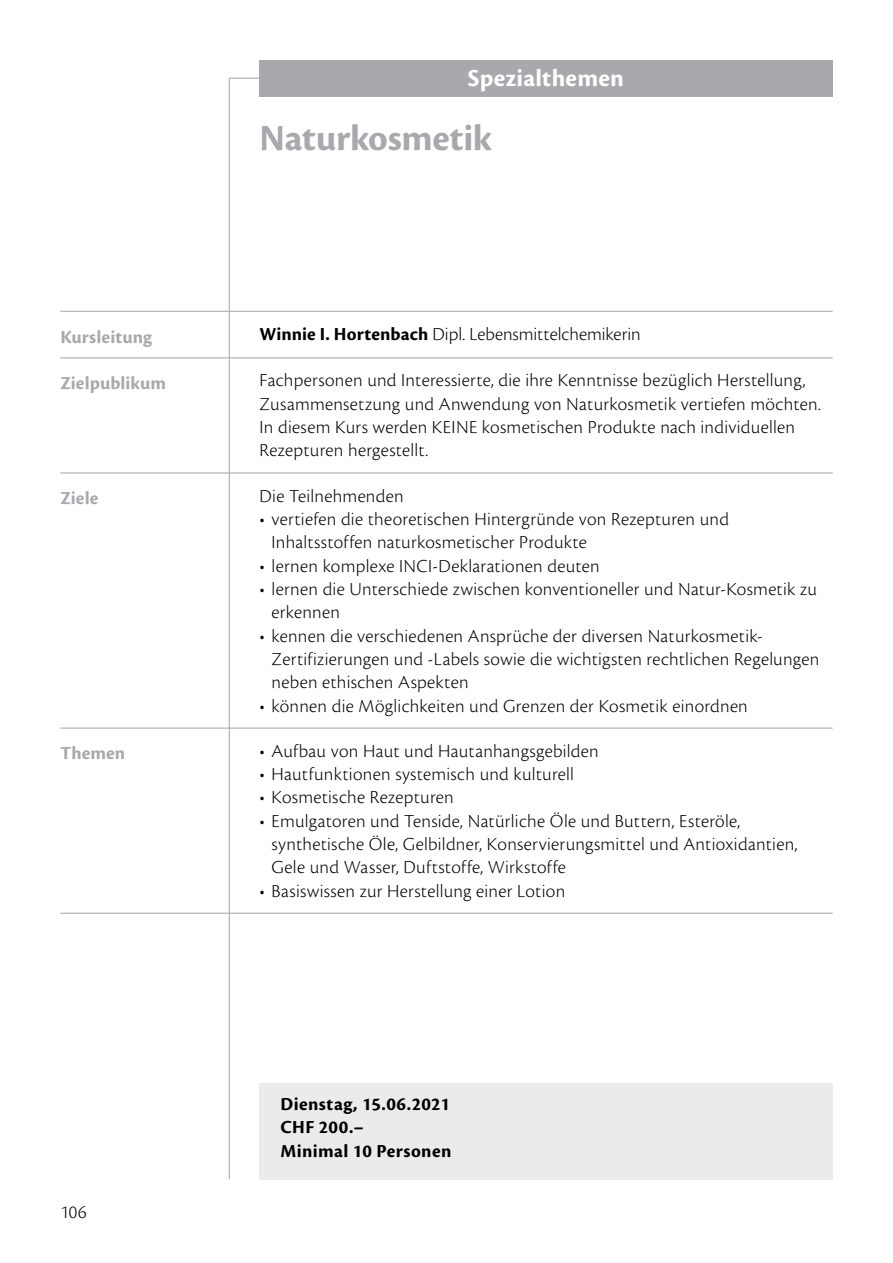
<style>
.page{position:relative;width:893px;height:1263px;background:#fff}
.page>*{position:absolute;margin:0;border:0;box-sizing:border-box;transform-origin:0 0}
.t1{font:700 38.25px "Cronos Pro";letter-spacing:-.005em;color:#a7a9ac}
.t2{font:700 25.5px "Cronos Pro";letter-spacing:.01em;color:#fff}
.t3{font:300 19.05px/23.4px "Cronos Pro";letter-spacing:.015em;color:#000}
.t4{font:700 19.05px/23.4px "Cronos Pro";letter-spacing:.02em;color:#000}
.t5{font:700 19.05px "Cronos Pro";letter-spacing:.005em;color:#a7a9ac}
.s1{font-weight:700}
</style>
<div class="page">
<div style="left:259px;top:60px;width:574px;height:36px;background:#a7a9ac"></div>
<svg style="left:229px;top:79px;width:1px;height:17px"></svg>
<hr style="left:229px;top:96px;width:1px;height:215px;background:#a7a9ac">
<hr style="left:229px;top:78px;width:30px;height:1px;background:#a7a9ac">
<hr style="left:229px;top:311px;width:1px;height:649px;background:#a7a9ac">
<hr style="left:229px;top:960px;width:1px;height:219px;background:#a7a9ac">
<hr style="left:229px;top:913px;width:604px;height:1px;background:#a7a9ac">
<hr style="left:229px;top:727px;width:604px;height:2px;background:#a7a9ac">
<hr style="left:60px;top:357px;width:169px;height:1px;background:#a7a9ac">
<hr style="left:60px;top:472px;width:169px;height:1px;background:#a7a9ac">
<hr style="left:60px;top:727px;width:169px;height:2px;background:#a7a9ac">
<hr style="left:229px;top:472px;width:604px;height:1px;background:#a7a9ac">
<hr style="left:229px;top:311px;width:604px;height:1px;background:#a7a9ac">
<hr style="left:229px;top:357px;width:604px;height:1px;background:#a7a9ac">
<hr style="left:60px;top:913px;width:169px;height:1px;background:#a7a9ac">
<hr style="left:60px;top:311px;width:169px;height:1px;background:#a7a9ac">
<div style="left:259px;top:1083px;width:574px;height:96px;background:#ebebec"></div>
<h2 class="t2" style="left:468px;top:64px;width:158px">Spezialthemen</h2>
<h1 class="t1" style="left:259px;top:116px;width:233px">Naturkosmetik</h1>
<p class="t5" style="left:60px;top:326px;width:93px">Kursleitung</p>
<p class="t3" style="left:259px;top:322px;width:383px"><span class="s1">Winnie I. Hortenbach</span> Dipl. Lebensmittelchemikerin</p>
<p class="t5" style="left:60px;top:372px;width:107px">Zielpublikum</p>
<p class="t3" style="left:259px;top:369px;width:563px">Fachpersonen und Interessierte, die ihre Kenntnisse bezüglich Herstellung, Zusammensetzung und Anwendung von Naturkosmetik vertiefen möchten.<br>In diesem Kurs werden KEINE kosmetischen Produkte nach individuellen Rezepturen hergestellt.</p>
<p class="t5" style="left:60px;top:487px;width:40px">Ziele</p>
<p class="t3" style="left:259px;top:484px;width:146px">Die Teilnehmenden</p>
<p class="t3" style="left:272px;top:507px;width:459px;text-indent:-12px">• vertiefen die theoretischen Hintergründe von Rezepturen und<br>Inhaltsstoffen naturkosmetischer Produkte</p>
<p class="t3" style="left:259px;top:554px;width:342px">• lernen komplexe INCI-Deklarationen deuten</p>
<p class="t3" style="left:272px;top:577px;width:547px;text-indent:-12px">• lernen die Unterschiede zwischen konventioneller und Natur-Kosmetik zu erkennen</p>
<p class="t3" style="left:272px;top:624px;width:549px;text-indent:-12px">• kennen die verschiedenen Ansprüche der diversen Naturkosmetik-<br>Zertifizierungen und -Labels sowie die wichtigsten rechtlichen Regelungen neben ethischen Aspekten</p>
<p class="t3" style="left:259px;top:694px;width:490px">• können die Möglichkeiten und Grenzen der Kosmetik einordnen</p>
<p class="t5" style="left:60px;top:743px;width:66px">Themen</p>
<p class="t3" style="left:259px;top:739px;width:341px">• Aufbau von Haut und Hautanhangsgebilden</p>
<p class="t3" style="left:259px;top:762px;width:316px">• Hautfunktionen systemisch und kulturell</p>
<p class="t3" style="left:259px;top:785px;width:196px">• Kosmetische Rezepturen</p>
<p class="t3" style="left:272px;top:809px;width:527px;text-indent:-12px">• Emulgatoren und Tenside, Natürliche Öle und Buttern, Esteröle, synthetische Öle, Gelbildner, Konservierungsmittel und Antioxidantien,<br>Gele und Wasser, Duftstoffe, Wirkstoffe</p>
<p class="t3" style="left:259px;top:879px;width:307px">• Basiswissen zur Herstellung einer Lotion</p>
<p class="t3" style="left:60px;top:1200px;width:28px">106</p>
<p class="t4" style="left:281px;top:1092px;width:172px">Dienstag, 15.06.2021<br>CHF 200.–<br>Minimal 10 Personen</p>
</div>
